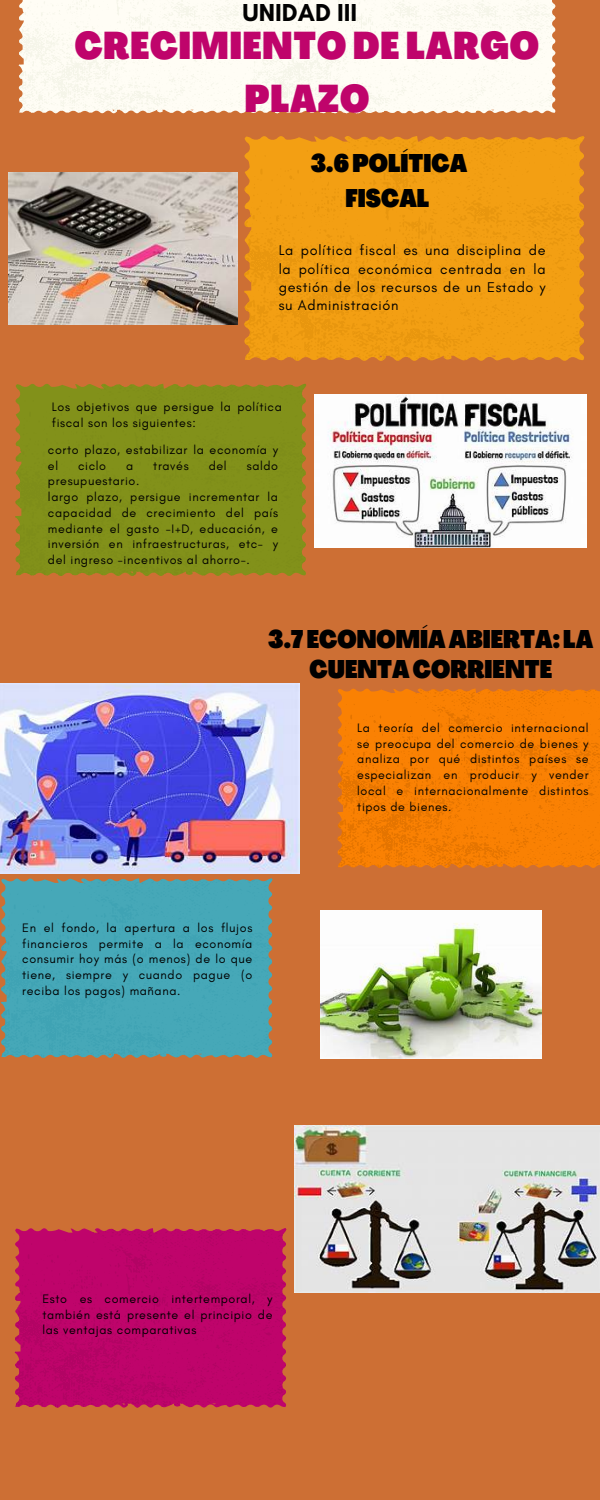
<style>
.page{position:relative;width:600px;height:1500px;background:#cd6f34}
.page>*{position:absolute;margin:0;border:0;box-sizing:border-box;transform-origin:0 0}
.t1{font:900 37.9px/53px "Agrandir Tight";letter-spacing:.025em;color:#bf046b;text-align:center}
.t2{font:900 25px/34.5px "Agrandir Tight";color:#000;text-align:center}
.t3{font:700 25px "Glacial Indifference";color:#010101}
.t4{font:14.4px/18.2px "Glacial Indifference";letter-spacing:.05em;color:#000;text-align:justify}
.t5{font:12.5px/15.8px "Glacial Indifference";letter-spacing:.05em;color:#000;text-align:justify}
</style>
<div class="page">
<svg style="left:244px;top:136px;width:340px;height:225px;background:#ef9b13"></svg>
<div style="left:15px;top:384px;width:291px;height:192px;background:#82911a"></div>
<svg style="left:337px;top:689px;width:263px;height:179px;background:#f57e03"></svg>
<svg style="left:15px;top:1228px;width:271px;height:180px;background:#bd0867"></svg>
<div style="left:1px;top:879px;width:271px;height:179px;background:#46a8b8"></div>
<svg style="left:18px;top:0;width:538px;height:114px;background:#fbf7ed"></svg>
<img style="left:8px;top:173px;width:229px;height:152px">
<img style="left:315px;top:395px;width:271px;height:153px">
<img style="left:0;top:684px;width:300px;height:189px">
<img style="left:321px;top:910px;width:220px;height:149px">
<img style="left:295px;top:1126px;width:305px;height:166px">
<p class="t3" style="left:243px;top:-3px;width:116px">UNIDAD III</p>
<p class="t1" style="left:75px;top:23px;width:466px">CRECIMIENTO DE LARGO<br>PLAZO</p>
<h2 class="t2" style="left:311px;top:149px;width:158px">3.6POLÍTICA<br>FISCAL</h2>
<h3 class="t4" style="left:279px;top:241px;width:268px">La política fiscal es una disciplina de la política económica centrada en la gestión de los recursos de un Estado y su Administración</h3>
<p class="t5" style="left:52px;top:399px;width:232px">Los objetivos que persigue la política fiscal son los siguientes:</p>
<h2 class="t5" style="left:48px;top:442px;width:232px">corto plazo, estabilizar la economía y el</h2>
<h2 class="t5" style="left:78px;top:457px;width:29px">ciclo</h2>
<h2 class="t5" style="left:126px;top:457px;width:9px">a</h2>
<h2 class="t5" style="left:153px;top:457px;width:37px">través</h2>
<h2 class="t5" style="left:209px;top:457px;width:19px">del</h2>
<h2 class="t5" style="left:247px;top:457px;width:33px">saldo</h2>
<h2 class="t5" style="left:48px;top:473px;width:93px">presupuestario.</h2>
<p class="t5" style="left:48px;top:489px;width:232px">largo plazo, persigue incrementar la capacidad de crecimiento del país mediante el gasto -I+D, educación, e inversión en infraestructuras, etc- y del ingreso -incentivos al ahorro-.</p>
<p class="t2" style="left:268px;top:627px;width:327px;line-height:30px">3.7 ECONOMÍAABIERTA: LA<br>CUENTACORRIENTE</p>
<p class="t5" style="left:22px;top:920px;width:232px">En el fondo, la apertura a los flujos financieros permite a la economía consumir hoy más (o menos) de lo que tiene, siempre y cuando pague (o reciba los pagos) mañana.</p>
<p class="t5" style="left:357px;top:720px;width:233px">La teoría del comercio internacional se preocupa del comercio de bienes y analiza por qué distintos países se especializan en producir y vender local e internacionalmente distintos tipos de bienes.</p>
<p class="t5" style="left:42px;top:1291px;width:232px">Esto es comercio intertemporal, y también está presente el principio de las ventajas comparativas</p>
</div>
